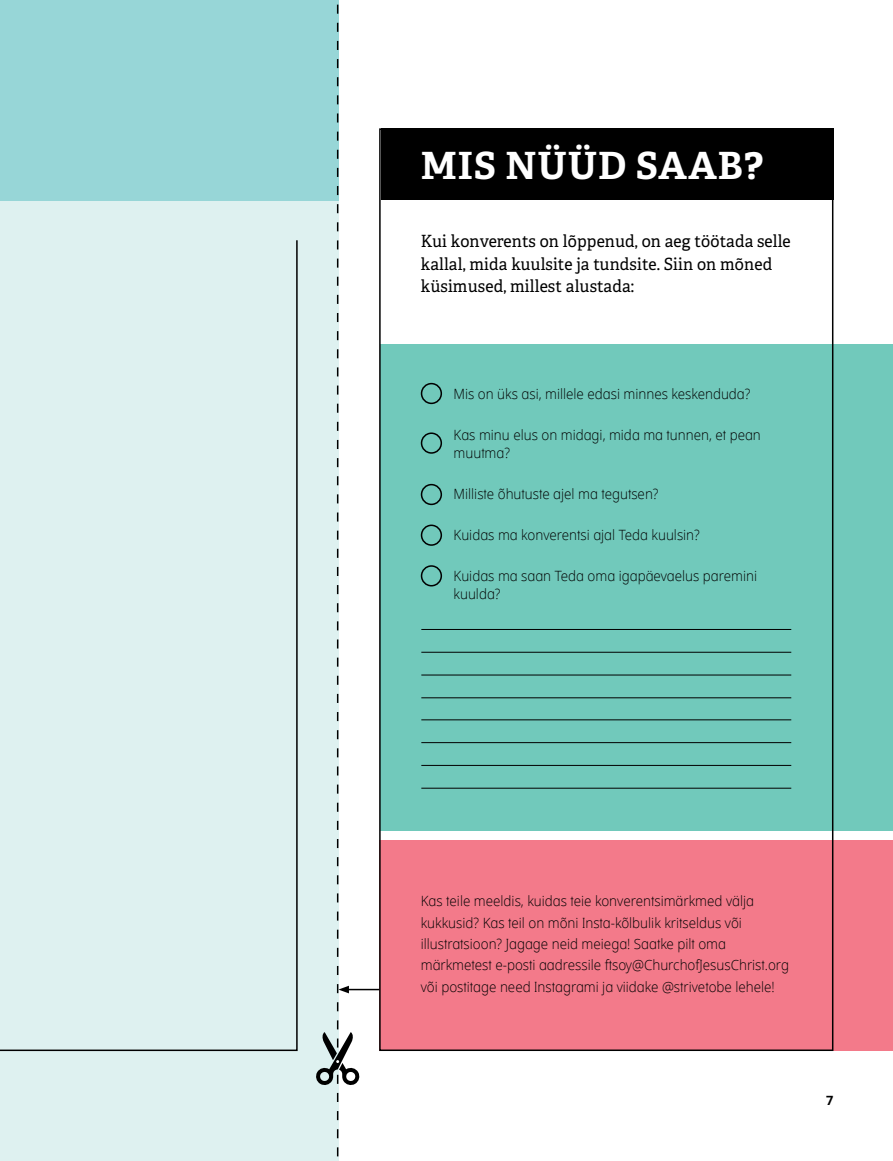
<style>
.page{position:relative;width:893px;height:1161px;background:#fff}
.page>*{position:absolute;margin:0;border:0;box-sizing:border-box;transform-origin:0 0}
.Art__Subhead_LANG{font:700 37.5px "Helam Slablds Lat";letter-spacing:.025em;color:#fff}
.Art__Para_Subhead_Fi{font:16.8px/22.5px "Helam Slablds Lat";letter-spacing:.01em;color:#000;scale:.95 1}
.Art__Next_Para_LANG{font:300 14.1px/21.3px "Dots Solidlds Lat";color:#000;scale:.95 1}
.Art__Bullet_List_LAN{font:300 14.1px/18px "Dots Solidlds Lat";color:#000;scale:.95 1}
.t1{font:700 12.75px "Dots Solidlds Lat";color:#000}
</style>
<div class="page">
<div style="left:0;top:0;width:338px;height:1161px;background:#def1f0"></div>
<div style="left:0;top:0;width:338px;height:200px;background:#97d6d7"></div>
<div style="left:381px;top:344px;width:512px;height:486px;background:#71c9bb"></div>
<div style="left:379px;top:840px;width:514px;height:210px;background:#f37a8a"></div>
<svg style="left:0;top:240px;width:298px;height:812px"></svg>
<hr style="left:347px;top:989px;width:32px;height:1px;background:#000">
<svg style="left:315px;top:0;width:45px;height:1161px"></svg>
<div style="left:381px;top:128px;width:452px;height:72px;background:#000"></div>
<hr style="left:421px;top:629px;width:370px;height:1px;background:#000">
<hr style="left:421px;top:719px;width:370px;height:1px;background:#000">
<hr style="left:421px;top:652px;width:370px;height:1px;background:#000">
<hr style="left:421px;top:742px;width:370px;height:1px;background:#000">
<hr style="left:421px;top:675px;width:370px;height:1px;background:#000">
<hr style="left:421px;top:765px;width:370px;height:1px;background:#000">
<hr style="left:421px;top:697px;width:370px;height:1px;background:#000">
<hr style="left:421px;top:788px;width:370px;height:1px;background:#000">
<div style="left:421px;top:383px;width:21px;height:21px;border:2px solid #000;border-radius:50%"></div>
<div style="left:421px;top:432px;width:21px;height:22px;border:2px solid #000;border-radius:50%"></div>
<div style="left:421px;top:484px;width:21px;height:21px;border:2px solid #000;border-radius:50%"></div>
<div style="left:421px;top:524px;width:21px;height:22px;border:2px solid #000;border-radius:50%"></div>
<div style="left:421px;top:565px;width:21px;height:21px;border:2px solid #000;border-radius:50%"></div>
<p class="Art__Subhead_LANG" style="left:421px;top:135px;width:344px">MIS NÜÜD SAAB?</p>
<p class="Art__Para_Subhead_Fi" style="left:421px;top:230px;width:391px">Kui konverents on lõppenud, on aeg töötada selle kallal, mida kuulsite ja tundsite. Siin on mõned küsimused, millest alustada:</p>
<p class="Art__Bullet_List_LAN" style="left:454px;top:385px;width:314px">Mis on üks asi, millele edasi minnes keskenduda?</p>
<p class="Art__Bullet_List_LAN" style="left:454px;top:426px;width:325px">Kas minu elus on midagi, mida ma tunnen, et pean muutma?</p>
<p class="Art__Bullet_List_LAN" style="left:454px;top:485px;width:217px">Milliste õhutuste ajel ma tegutsen?</p>
<p class="Art__Bullet_List_LAN" style="left:454px;top:526px;width:261px">Kuidas ma konverentsi ajal Teda kuulsin?</p>
<p class="Art__Bullet_List_LAN" style="left:454px;top:567px;width:321px">Kuidas ma saan Teda oma igapäevaelus paremini kuulda?</p>
<p class="Art__Next_Para_LANG" style="left:421px;top:891px;width:389px">Kas teile meeldis, kuidas teie konverentsimärkmed välja kukkusid? Kas teil on mõni Insta-kõlbulik kritseldus või illustratsioon? Jagage neid meiega! Saatke pilt oma märkmetest e-posti aadressile ftsoy@ChurchofJesusChrist.org või postitage need Instagrami ja viidake @strivetobe lehele!</p>
<p class="t1" style="left:826px;top:1091px;width:9px">7</p>
</div>
